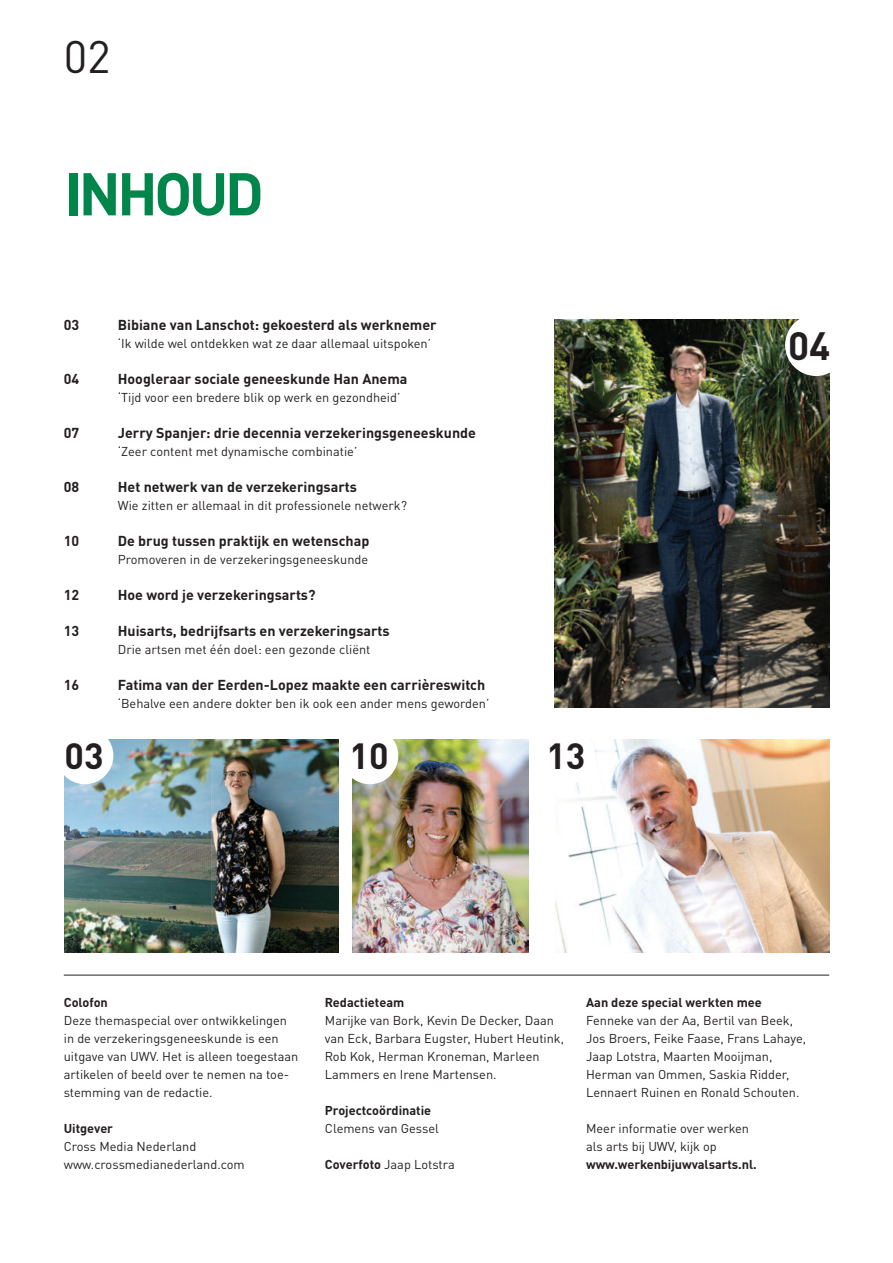
<style>
.page{position:relative;width:893px;height:1263px;background:#fff}
.page>*{position:absolute;margin:0;border:0;box-sizing:border-box;transform-origin:0 0}
.t1{font:700 59.25px "DINOT";letter-spacing:-.06em;color:#00854a}
.t2{font:45px "DINOT";color:#231f20}
.t3{font:700 39px "DINOT";color:#231f20}
.t4{font:700 36px "DINOT";color:#231f20}
.t5{font:700 14.25px "DINOT";color:#231f20}
.t6{font:12.75px/18px "DINOT";color:#231f20}
.t7{font:700 12.75px "DINOT";color:#231f20}
.s1{font-weight:700}
</style>
<div class="page">
<img style="left:556px;top:740px;width:273px;height:212px">
<div style="left:538px;top:727px;width:57px;height:57px;background:#fff;border-radius:50%"></div>
<hr style="left:64px;top:975px;width:765px;height:1px;background:#231f20">
<img style="left:555px;top:319px;width:274px;height:389px">
<div style="left:785px;top:314px;width:62px;height:62px;background:#fff;border-radius:50%"></div>
<img style="left:65px;top:740px;width:273px;height:212px">
<div style="left:56px;top:727px;width:57px;height:57px;background:#fff;border-radius:50%"></div>
<img style="left:353px;top:740px;width:175px;height:212px">
<div style="left:341px;top:727px;width:57px;height:57px;background:#fff;border-radius:50%"></div>
<h2 class="t2" style="left:64px;top:29px;width:48px">02</h2>
<h1 class="t1" style="left:64px;top:155px;width:201px">INHOUD</h1>
<p class="t5" style="left:64px;top:315px;width:17px">03</p>
<p class="t5" style="left:118px;top:315px;width:320px">Bibiane van Lanschot: gekoesterd als werknemer</p>
<p class="t6" style="left:118px;top:334px;width:315px">‘Ik wilde wel ontdekken wat ze daar allemaal uitspoken’</p>
<p class="t5" style="left:64px;top:369px;width:17px">04</p>
<p class="t5" style="left:118px;top:369px;width:291px">Hoogleraar sociale geneeskunde Han Anema</p>
<p class="t6" style="left:118px;top:388px;width:284px">‘Tijd voor een bredere blik op werk en gezondheid’</p>
<p class="t5" style="left:64px;top:423px;width:17px">07</p>
<p class="t5" style="left:118px;top:423px;width:360px">Jerry Spanjer: drie decennia verzekeringsgeneeskunde</p>
<p class="t6" style="left:118px;top:442px;width:241px">‘Zeer content met dynamische combinatie’</p>
<p class="t5" style="left:64px;top:477px;width:17px">08</p>
<p class="t5" style="left:118px;top:477px;width:241px">Het netwerk van de verzekeringsarts</p>
<p class="t6" style="left:118px;top:496px;width:291px">Wie zitten er allemaal in dit professionele netwerk?</p>
<p class="t5" style="left:64px;top:531px;width:17px">10</p>
<p class="t5" style="left:118px;top:531px;width:253px">De brug tussen praktijk en wetenschap</p>
<p class="t6" style="left:118px;top:550px;width:252px">Promoveren in de verzekeringsgeneeskunde</p>
<p class="t5" style="left:64px;top:585px;width:17px">12</p>
<p class="t5" style="left:118px;top:585px;width:199px">Hoe word je verzekeringsarts?</p>
<p class="t5" style="left:64px;top:621px;width:17px">13</p>
<p class="t5" style="left:118px;top:621px;width:273px">Huisarts, bedrijfsarts en verzekeringsarts</p>
<p class="t6" style="left:118px;top:640px;width:254px">Drie artsen met één doel: een gezonde cliënt</p>
<p class="t5" style="left:64px;top:675px;width:17px">16</p>
<p class="t5" style="left:118px;top:675px;width:369px">Fatima van der Eerden-Lopez maakte een carrièreswitch</p>
<p class="t6" style="left:118px;top:694px;width:373px">‘Behalve een andere dokter ben ik ook een ander mens geworden’</p>
<h3 class="t4" style="left:65px;top:733px;width:41px">03</h3>
<h3 class="t4" style="left:349px;top:733px;width:41px">10</h3>
<h3 class="t4" style="left:546px;top:733px;width:41px">13</h3>
<h3 class="t3" style="left:788px;top:321px;width:44px">04</h3>
<p class="t7" style="left:64px;top:994px;width:46px">Colofon</p>
<p class="t6" style="left:64px;top:1011px;width:236px">Deze themaspecial over ontwikkelingen in de verzekeringsgeneeskunde is een uitgave van UWV. Het is alleen toegestaan artikelen of beeld over te nemen na toe&shy;stemming van de redactie.</p>
<p class="t7" style="left:64px;top:1120px;width:51px">Uitgever</p>
<p class="t6" style="left:64px;top:1137px;width:183px">Cross Media Nederland www.crossmedianederland.com</p>
<p class="t7" style="left:325px;top:994px;width:81px">Redactieteam</p>
<p class="t6" style="left:325px;top:1011px;width:241px">Marijke van Bork, Kevin De Decker, Daan van Eck, Barbara Eugster, Hubert Heutink, Rob Kok, Herman Kroneman, Marleen Lammers en Irene Martensen.</p>
<p class="t7" style="left:325px;top:1102px;width:108px">Projectcoördinatie</p>
<p class="t6" style="left:325px;top:1119px;width:115px">Clemens van Gessel</p>
<p class="t6" style="left:325px;top:1155px;width:131px"><span class="s1">Coverfoto</span> Jaap Lotstra</p>
<p class="t7" style="left:586px;top:994px;width:177px">Aan deze special werkten mee</p>
<p class="t6" style="left:586px;top:1011px;width:222px">Fenneke van der Aa, Bertil van Beek, Jos Broers, Feike Faase, Frans Lahaye, Jaap Lotstra, Maarten Mooijman, Herman van Ommen, Saskia Ridder, Lennaert Ruinen en Ronald Schouten.</p>
<p class="t6" style="left:586px;top:1120px;width:165px">Meer informatie over werken als arts bij UWV, kijk op</p>
<p class="t7" style="left:586px;top:1156px;width:172px">www.werkenbijuwvalsarts.nl.</p>
</div>
